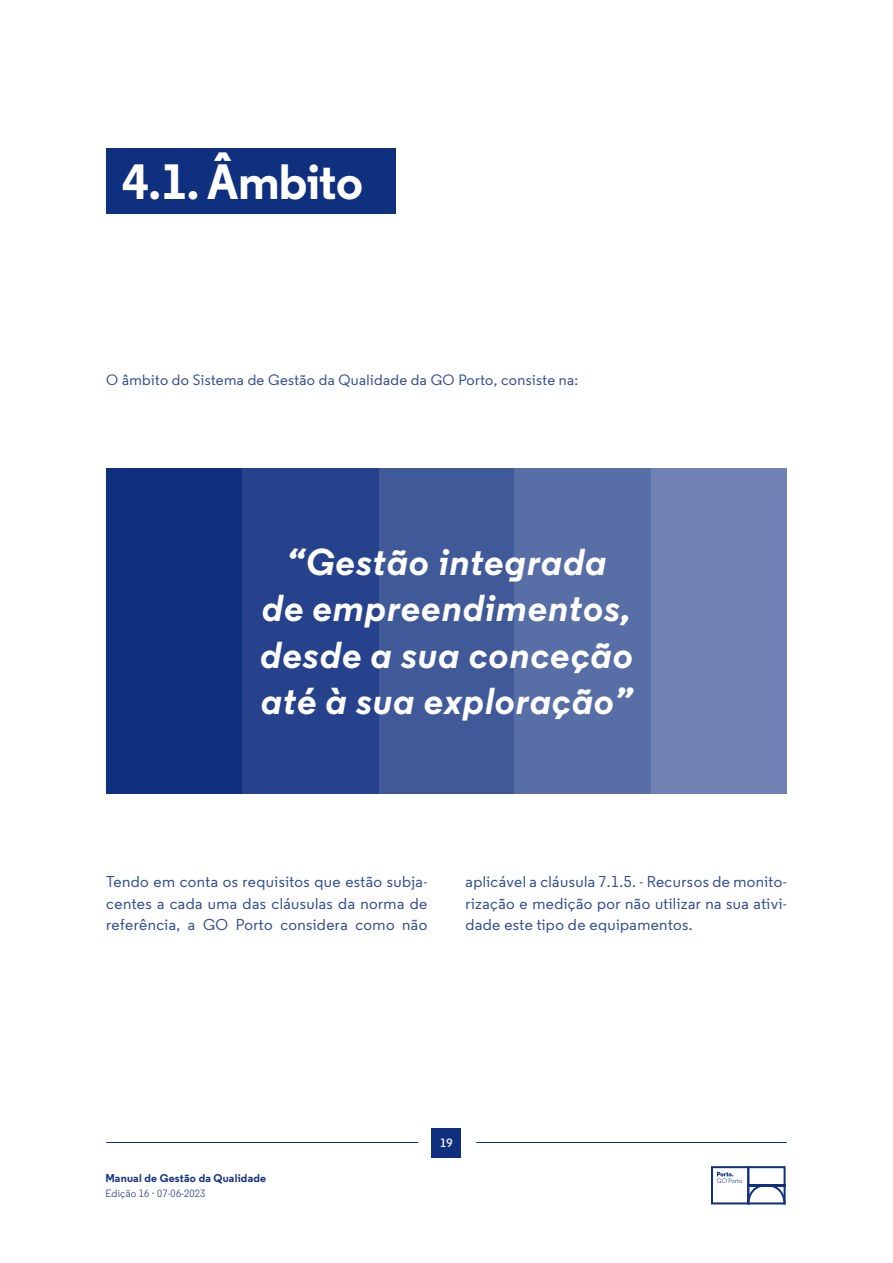
<style>
.page{position:relative;width:893px;height:1263px;background:#fff}
.page>*{position:absolute;margin:0;border:0;box-sizing:border-box;transform-origin:0 0}
.t1{font:700 49.5px "Regular";letter-spacing:-.015em;color:#fff}
.t2{font:italic 700 37.5px/46.5px "Regular";letter-spacing:.025em;color:#fff;text-align:center}
.t3{font:500 15.75px/21.8px "Regular";letter-spacing:.025em;color:#334e92;text-align:justify}
.t4{font:500 15px "Regular";letter-spacing:.025em;color:#334e92}
.t5{font:600 12px "Regular";color:#fff}
.t6{font:700 11.25px "Regular";letter-spacing:.02em;color:#163583}
.t7{font:10.5px "Regular";letter-spacing:.02em;color:#163583}
</style>
<div class="page">
<div style="left:432px;top:1127px;width:29px;height:30px;background:#0f2f7f"></div>
<hr style="left:476px;top:1142px;width:311px;height:1px;background:#0f2f7f">
<hr style="left:106px;top:1142px;width:312px;height:1px;background:#0f2f7f">
<svg style="left:711px;top:1166px;width:75px;height:38px"></svg>
<div style="left:106px;top:149px;width:289px;height:65px;background:#0f2f7f"></div>
<div style="left:651px;top:469px;width:136px;height:325px;background:#7082b3"></div>
<div style="left:378px;top:469px;width:136px;height:325px;background:#405999"></div>
<div style="left:514px;top:469px;width:137px;height:325px;background:#576ea6"></div>
<div style="left:106px;top:469px;width:136px;height:325px;background:#0f2f7f"></div>
<div style="left:242px;top:469px;width:136px;height:325px;background:#26428c"></div>
<p class="t1" style="left:122px;top:149px;width:242px">4.1. Âmbito</p>
<p class="t4" style="left:106px;top:371px;width:474px">O âmbito do Sistema de Gestão da Qualidade da GO Porto, consiste na:</p>
<p class="t2" style="left:260px;top:538px;width:374px">“Gestão integrada<br>de empreendimentos, desde a sua conceção até à sua exploração”</p>
<p class="t3" style="left:106px;top:870px;width:323px">Tendo em conta os requisitos que estão subja&shy;centes a cada uma das cláusulas da norma de referência, a GO Porto considera como não</p>
<p class="t3" style="left:466px;top:870px;width:323px">aplicável a cláusula 7.1.5. - Recursos de monito&shy;rização e medição por não utilizar na sua ativi&shy;dade este tipo de equipamentos.</p>
<p class="t6" style="left:105px;top:1171px;width:162px">Manual de Gestão da Qualidade</p>
<p class="t7" style="left:105px;top:1186px;width:102px">Edição 16 · 07-06-2023</p>
<p class="t5" style="left:440px;top:1135px;width:14px">19</p>
</div>
